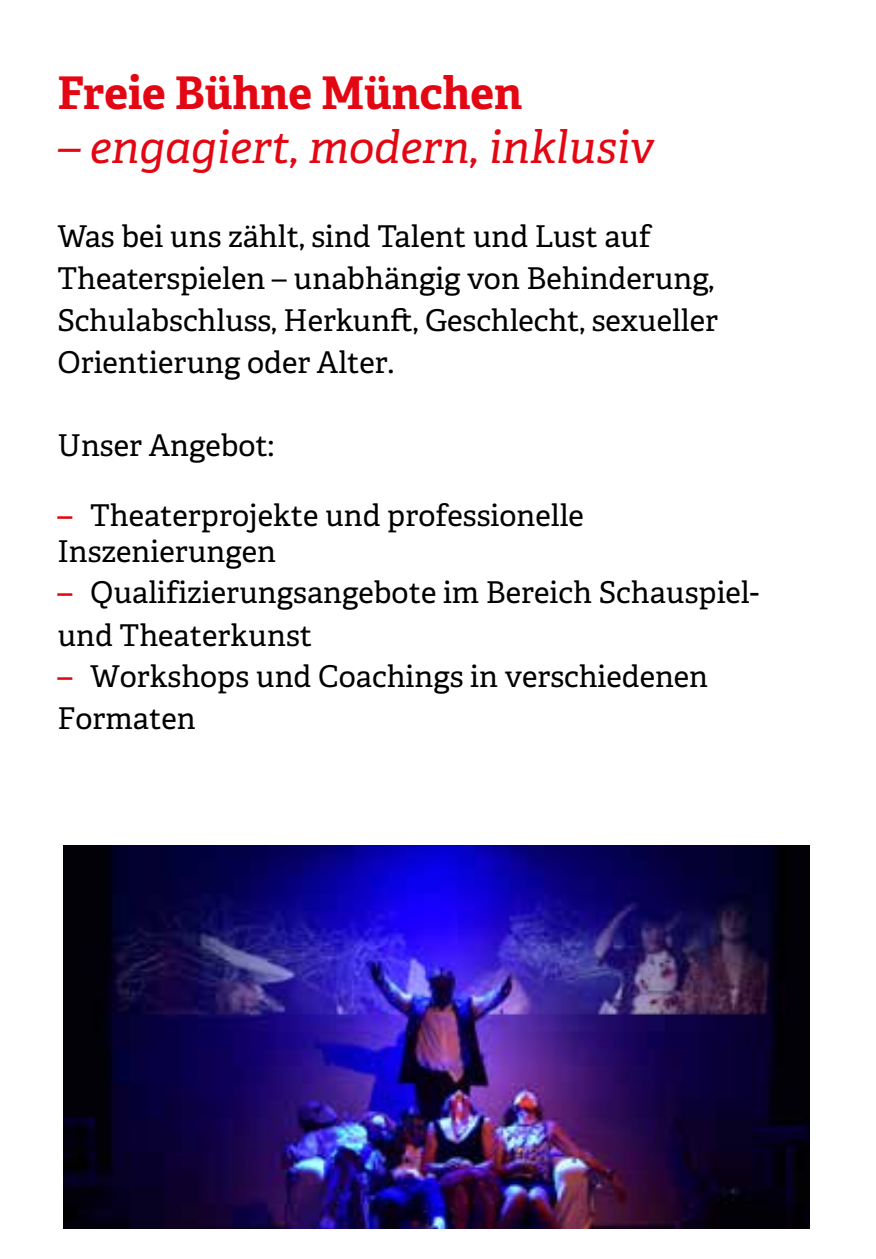
<style>
.page{position:relative;width:876px;height:1259px;background:#fff}
.page>*{position:absolute;margin:0;border:0;box-sizing:border-box;transform-origin:0 0}
.t1{font:italic 45px "Adelle";color:#e30613}
.t2{font:700 45px "Adelle";color:#e30613}
.t3{font:30px/42px "Adelle";color:#000}
.s1{font-weight:600;color:#e30613}
</style>
<div class="page">
<img style="left:63px;top:845px;width:747px;height:383px">
<h1 class="t2" style="left:57px;top:60px;width:466px">Freie Bühne München</h1>
<h1 class="t1" style="left:57px;top:114px;width:598px">– engagiert, modern, inklusiv</h1>
<p class="t3" style="left:57px;top:214px;width:662px">Was bei uns zählt, sind Talent und Lust auf Theaterspielen – unabhängig von Behinderung, Schulabschluss, Herkunft, Geschlecht, sexueller Orientierung oder Alter.</p>
<p class="t3" style="left:57px;top:424px;width:218px">Unser Angebot:</p>
<p class="t3" style="left:57px;top:496px;width:528px;line-height:36px"><span class="s1">–</span> Theaterprojekte und professionelle<br>Inszenierungen</p>
<p class="t3" style="left:57px;top:571px;width:703px;line-height:42.9px"><span class="s1">–</span> Qualifizierungsangebote im Bereich Schauspiel&shy;und Theaterkunst</p>
<p class="t3" style="left:57px;top:654px;width:652px"><span class="s1">–</span> Workshops und Coachings in verschiedenen<br>Formaten</p>
</div>
